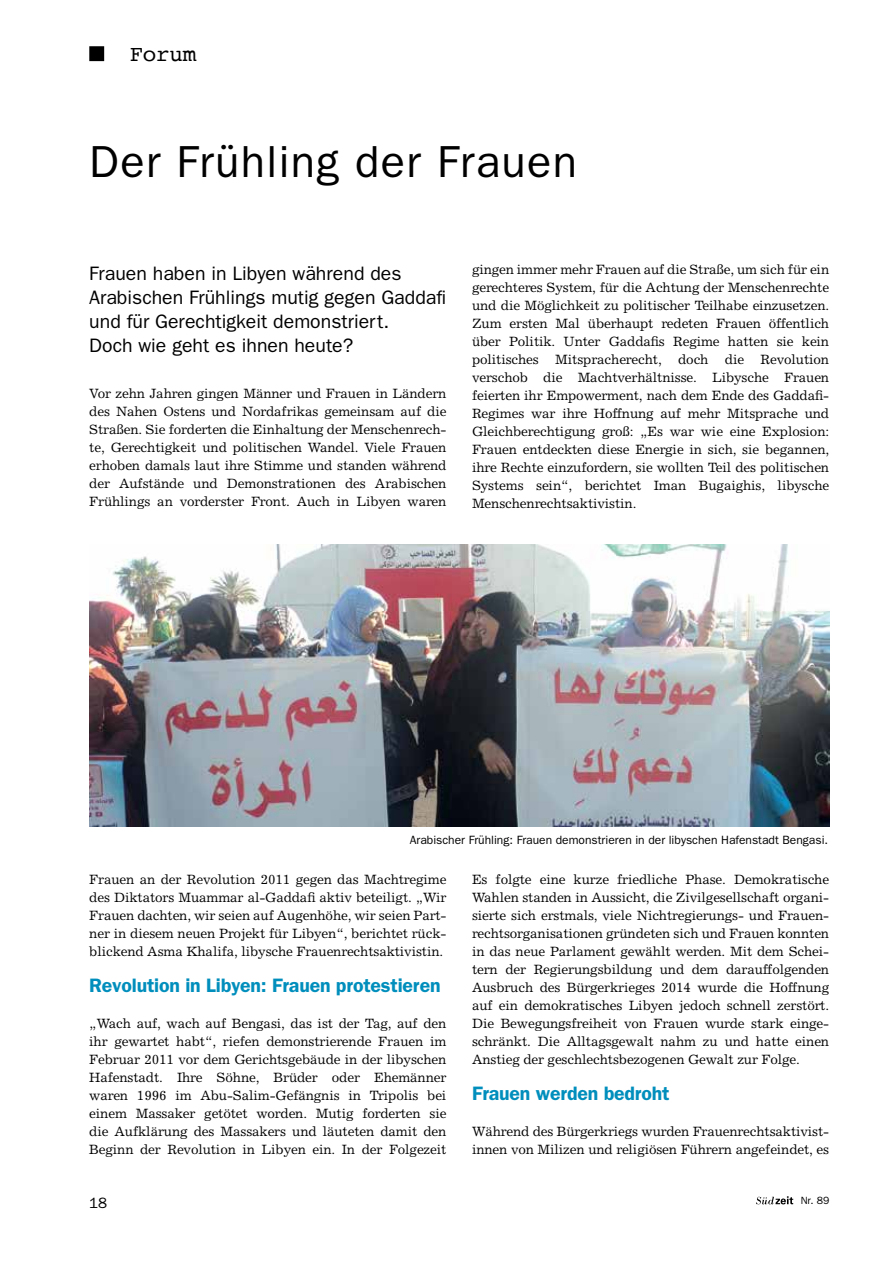
<style>
.page{position:relative;width:893px;height:1263px;background:#fff}
.page>*{position:absolute;margin:0;border:0;box-sizing:border-box;transform-origin:0 0}
.t1{font:45px "Franklin Gothic";letter-spacing:.03em;color:#000}
.t2{font:22.5px "Courier";letter-spacing:-.01em;color:#000}
.t3{font:19.5px/24px "Franklin Gothic";color:#000}
.t4{font:600 19.5px "Franklin Gothic";letter-spacing:-.01em;color:#008ebc}
.t5{font:15px "Franklin Gothic";color:#000}
.t6{font:13.5px/18px "Excelsior";letter-spacing:-.01em;color:#000;text-align:justify}
.t7{font:12px "Franklin Gothic";color:#000}
.t8{font:10.5px "Franklin Gothic";color:#000}
</style>
<div class="page">
<div style="left:90px;top:47px;width:13px;height:13px;background:#000"></div>
<div style="left:89px;top:46px;width:15px;height:15px;border:2px solid #000"></div>
<svg style="left:756px;top:1196px;width:37px;height:8px"></svg>
<img style="left:89px;top:544px;width:740px;height:282px">
<h2 class="t2" style="left:130px;top:36px;width:68px">Forum</h2>
<h1 class="t1" style="left:89px;top:136px;width:489px">Der Frühling der Frauen</h1>
<h3 class="t3" style="left:89px;top:261px;width:358px">Frauen haben in Libyen während des Arabischen Frühlings mutig gegen Gaddafi und für Gerechtigkeit demonstriert.<br>Doch wie geht es ihnen heute?</h3>
<p class="t6" style="left:89px;top:384px;width:359px">Vor zehn Jahren gingen Männer und Frauen in Ländern des Nahen Ostens und Nordafrikas gemeinsam auf die Straßen. Sie forderten die Einhaltung der Menschenrech&shy;te, Gerechtigkeit und politischen Wandel. Viele Frauen erhoben damals laut ihre Stimme und standen während der Aufstände und Demonstrationen des Arabischen Frühlings an vorderster Front. Auch in Libyen waren</p>
<p class="t6" style="left:472px;top:260px;width:359px">gingen immer mehr Frauen auf die Straße, um sich für ein gerechteres System, für die Achtung der Menschenrechte und die Möglichkeit zu politischer Teilhabe einzusetzen.<br>Zum ersten Mal überhaupt redeten Frauen öffentlich über Politik. Unter Gaddafis Regime hatten sie kein politisches Mitspracherecht, doch die Revolution verschob die Machtverhältnisse. Libysche Frauen feierten ihr Empowerment, nach dem Ende des Gaddafi-Regimes war ihre Hoffnung auf mehr Mitsprache und Gleichberechtigung groß: „Es war wie eine Explosion:<br>Frauen entdeckten diese Energie in sich, sie begannen, ihre Rechte einzufordern, sie wollten Teil des politischen Systems sein“, berichtet Iman Bugaighis, libysche Menschenrechtsaktivistin.</p>
<p class="t7" style="left:410px;top:833px;width:420px">Arabischer Frühling: Frauen demonstrieren in der libyschen Hafenstadt Bengasi.</p>
<p class="t6" style="left:89px;top:870px;width:359px">Frauen an der Revolution 2011 gegen das Machtregime des Diktators Muammar al-Gaddafi aktiv beteiligt. „Wir Frauen dachten, wir seien auf Augenhöhe, wir seien Part&shy;ner in diesem neuen Projekt für Libyen“, berichtet rück&shy;blickend Asma Khalifa, libysche Frauenrechtsaktivistin.</p>
<h3 class="t4" style="left:89px;top:973px;width:353px">Revolution in Libyen: Frauen protestieren</h3>
<p class="t6" style="left:89px;top:1014px;width:359px">„Wach auf, wach auf Bengasi, das ist der Tag, auf den ihr gewartet habt“, riefen demonstrierende Frauen im Februar 2011 vor dem Gerichtsgebäude in der libyschen Hafenstadt. Ihre Söhne, Brüder oder Ehemänner waren 1996 im Abu-Salim-Gefängnis in Tripolis bei einem Massaker getötet worden. Mutig forderten sie die Aufklärung des Massakers und läuteten damit den Beginn der Revolution in Libyen ein. In der Folgezeit</p>
<p class="t6" style="left:472px;top:870px;width:359px">Es folgte eine kurze friedliche Phase. Demokratische Wahlen standen in Aussicht, die Zivilgesellschaft organi&shy;sierte sich erstmals, viele Nichtregierungs- und Frauen&shy;rechtsorganisationen gründeten sich und Frauen konnten in das neue Parlament gewählt werden. Mit dem Schei&shy;tern der Regierungsbildung und dem darauffolgenden Ausbruch des Bürgerkrieges 2014 wurde die Hoffnung auf ein demokratisches Libyen jedoch schnell zerstört.<br>Die Bewegungsfreiheit von Frauen wurde stark einge&shy;schränkt. Die Alltagsgewalt nahm zu und hatte einen Anstieg der geschlechtsbezogenen Gewalt zur Folge.</p>
<h3 class="t4" style="left:472px;top:1081px;width:199px">Frauen werden bedroht</h3>
<p class="t6" style="left:472px;top:1122px;width:359px">Während des Bürgerkriegs wurden Frauenrechtsaktivist&shy;innen von Milizen und religiösen Führern angefeindet, es</p>
<p class="t5" style="left:89px;top:1194px;width:19px">18</p>
<p class="t8" style="left:801px;top:1194px;width:30px">Nr. 89</p>
</div>
